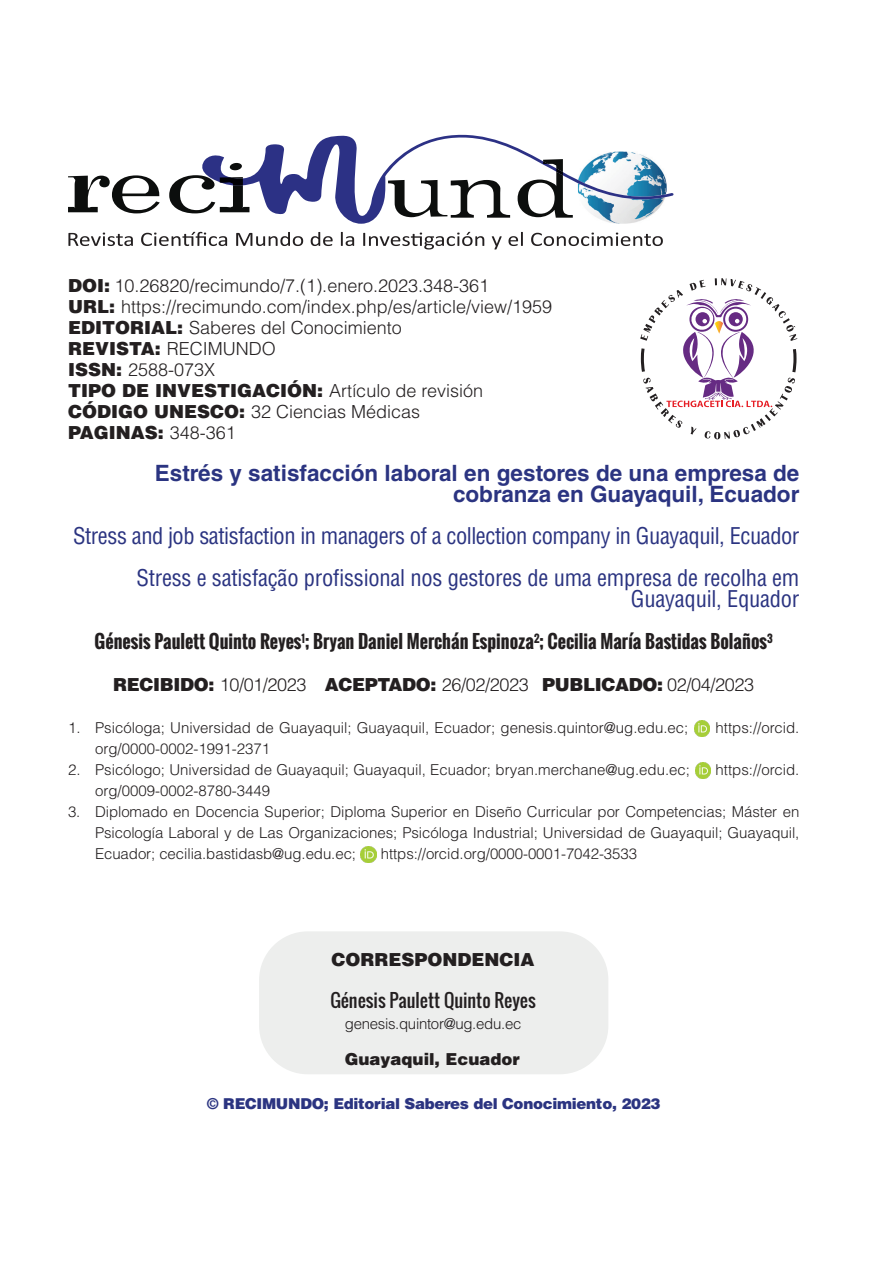
<style>
.page{position:relative;width:893px;height:1263px;background:#fff}
.page>*{position:absolute;margin:0;border:0;box-sizing:border-box;transform-origin:0 0}
.t1{font:condensed 22.5px "Helvetica LT Std";letter-spacing:-.01em;color:#2b3481}
.t2{font:700 22.5px "Helvetica LT Std";color:#2b3481}
.t3{font:300 18px "Helvetica LT Std";color:#231f20}
.t4{font:700 18px "Oswald";color:#231f20}
.t5{font:900 18px "Helvetica LT Std";color:#231f20}
.t6{font:300 18px "Helvetica LT Std";letter-spacing:-.02em;color:#231f20}
.t7{font:18px "Oswald";color:#231f20}
.t8{font:900 16.5px "Helvetica LT Std";color:#231f20}
.t9{font:300 15px/21px "Helvetica LT Std";color:#231f20;text-align:justify}
.t10{font:900 15px "Helvetica LT Std";letter-spacing:-.02em;color:#2b3481}
.t11{font:300 15px "Helvetica LT Std";letter-spacing:-.02em;color:#231f20}
.s1{font-weight:900}
.s2{font-weight:300}
</style>
<div class="page">
<svg style="left:68px;top:175px;width:92px;height:38px"></svg>
<svg style="left:169px;top:134px;width:505px;height:90px"></svg>
<svg style="left:68px;top:233px;width:65px;height:13px"></svg>
<svg style="left:141px;top:232px;width:86px;height:14px"></svg>
<svg style="left:236px;top:232px;width:67px;height:14px"></svg>
<svg style="left:311px;top:232px;width:22px;height:14px"></svg>
<svg style="left:341px;top:232px;width:13px;height:14px"></svg>
<svg style="left:363px;top:232px;width:121px;height:17px"></svg>
<svg style="left:492px;top:236px;width:10px;height:13px"></svg>
<svg style="left:508px;top:232px;width:15px;height:14px"></svg>
<svg style="left:531px;top:233px;width:132px;height:13px"></svg>
<img style="left:694px;top:721px;width:16px;height:15px">
<img style="left:695px;top:763px;width:16px;height:15px">
<img style="left:361px;top:847px;width:15px;height:15px">
<div style="left:259px;top:931px;width:349px;height:143px;background:#edeeed;border-radius:49px"></div>
<svg style="left:640px;top:278px;width:157px;height:161px"></svg>
<p class="t3" style="left:68px;top:274px;width:423px"><span class="s1">DOI:</span> 10.26820/recimundo/7.(1).enero.2023.348-361</p>
<p class="t3" style="left:68px;top:295px;width:486px"><span class="s1">URL:</span> https://recimundo.com/index.php/es/article/view/1959</p>
<p class="t3" style="left:68px;top:316px;width:335px"><span class="s1">EDITORIAL:</span> Saberes del Conocimiento</p>
<p class="t3" style="left:68px;top:337px;width:209px"><span class="s1">REVISTA:</span> RECIMUNDO</p>
<p class="t3" style="left:68px;top:358px;width:149px"><span class="s1">ISSN:</span> 2588-073X</p>
<p class="t5" style="left:68px;top:378px;width:416px">TIPO DE INVESTIGACIÓN: <span class="s2">Artículo de revisión</span></p>
<p class="t3" style="left:68px;top:400px;width:354px"><span class="s1">CÓDIGO UNESCO:</span> 32 Ciencias Médicas</p>
<p class="t5" style="left:68px;top:420px;width:169px">PAGINAS: <span class="s2">348-361</span></p>
<p class="t2" style="left:155px;top:459px;width:646px">Estrés y satisfacción laboral en gestores de una empresa de</p>
<p class="t2" style="left:453px;top:480px;width:348px">cobranza en Guayaquil, Ecuador</p>
<p class="t1" style="left:73px;top:521px;width:728px">Stress and job satisfaction in managers of a collection company in Guayaquil, Ecuador</p>
<p class="t1" style="left:137px;top:563px;width:664px">Stress e satisfação profissional nos gestores de uma empresa de recolha em</p>
<p class="t1" style="left:631px;top:584px;width:170px">Guayaquil, Equador</p>
<p class="t4" style="left:95px;top:627px;width:680px">Génesis Paulett Quinto Reyes<sup>1</sup>; Bryan Daniel Merchán Espinoza<sup>2</sup>; Cecilia María Bastidas Bolaños<sup>3</sup></p>
<p class="t6" style="left:113px;top:673px;width:642px"><span class="s1">RECIBIDO:</span> 10/01/2023 <span class="s1">ACEPTADO:</span> 26/02/2023 <span class="s1">PUBLICADO:</span> 02/04/2023</p>
<p class="t9" style="left:68px;top:717px;width:622px">1. Psicóloga; Universidad de Guayaquil; Guayaquil, Ecuador; genesis.quintor@ug.edu.ec;</p>
<p class="t9" style="left:715px;top:717px;width:85px">https://orcid.</p>
<p class="t9" style="left:95px;top:738px;width:177px">org/0000-0002-1991-2371</p>
<p class="t9" style="left:68px;top:759px;width:624px">2. Psicólogo; Universidad de Guayaquil; Guayaquil, Ecuador; bryan.merchane@ug.edu.ec;</p>
<p class="t9" style="left:715px;top:759px;width:85px">https://orcid.</p>
<p class="t9" style="left:95px;top:780px;width:177px">org/0009-0002-8780-3449</p>
<p class="t9" style="left:95px;top:801px;width:706px;text-indent:-27px">3. Diplomado en Docencia Superior; Diploma Superior en Diseño Curricular por Competencias; Máster en Psicología Laboral y de Las Organizaciones; Psicóloga Industrial; Universidad de Guayaquil; Guayaquil, Ecuador; cecilia.bastidasb@ug.edu.ec;</p>
<p class="t9" style="left:381px;top:843px;width:258px">https://orcid.org/0000-0001-7042-3533</p>
<p class="t5" style="left:332px;top:948px;width:204px">CORRESPONDENCIA</p>
<p class="t7" style="left:330px;top:986px;width:207px">Génesis Paulett Quinto Reyes</p>
<p class="t11" style="left:345px;top:1014px;width:178px">genesis.quintor@ug.edu.ec</p>
<p class="t8" style="left:345px;top:1048px;width:177px">Guayaquil, Ecuador</p>
<p class="t10" style="left:207px;top:1094px;width:455px">© RECIMUNDO; Editorial Saberes del Conocimiento, 2023</p>
</div>
